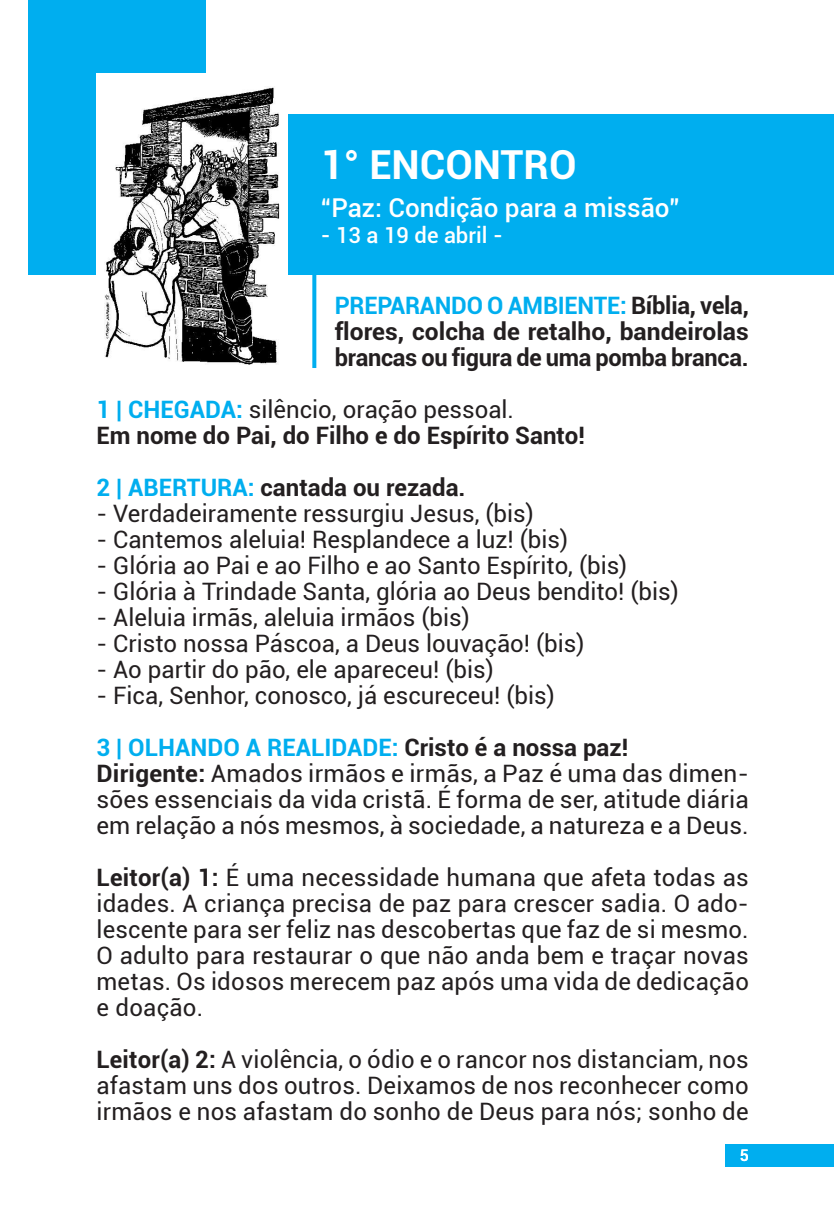
<style>
.page{position:relative;width:834px;height:1219px;background:#fff}
.page>*{position:absolute;margin:0;border:0;box-sizing:border-box;transform-origin:0 0}
.t1{font:700 40px "Roboto";color:#fff}
.t2{font:500 26px "Roboto";color:#fff}
.t3{font:24px/26px "Roboto";color:#231f20;text-align:justify}
.t4{font:700 24px/26px "Roboto";color:#231f20;text-align:justify}
.t5{font:500 22px "Roboto";color:#fff}
.t6{font:500 16px "Roboto";color:#fff}
.s1{color:#00aeef}
.s2{font-weight:400}
.s3{font-weight:700;color:#00aeef}
.s4{font-weight:700}
</style>
<div class="page">
<div style="left:725px;top:1144px;width:108px;height:22px;background:#00aeef"></div>
<div style="left:28px;top:0;width:178px;height:275px;background:#00aeef"></div>
<div style="left:150px;top:115px;width:683px;height:160px;background:#00aeef"></div>
<div style="left:96px;top:74px;width:192px;height:303px;background:#fff"></div>
<img style="left:104px;top:87px;width:176px;height:277px">
<svg style="left:312px;top:275px;width:4px;height:93px"></svg>
<h1 class="t1" style="left:321px;top:137px;width:257px">1° ENCONTRO</h1>
<p class="t2" style="left:321px;top:190px;width:360px">“Paz: Condição para a missão”</p>
<p class="t5" style="left:321px;top:220px;width:183px">- 13 a 19 de abril -</p>
<p class="t4" style="left:334px;top:292px;width:415px"><span class="s1">PREPARANDO O AMBIENTE:</span> Bíblia, vela, flores, colcha de retalho, bandeirolas brancas ou figura de uma pomba branca.</p>
<p class="t4" style="left:96px;top:396px;width:490px"><span class="s1">1 | CHEGADA:</span> <span class="s2">silêncio, oração pessoal.<br></span>Em nome do Pai, do Filho e do Espírito Santo!</p>
<p class="t4" style="left:96px;top:474px;width:370px"><span class="s1">2 | ABERTURA:</span> cantada ou rezada.</p>
<p class="t3" style="left:96px;top:500px;width:438px">- Verdadeiramente ressurgiu Jesus, (bis)</p>
<p class="t3" style="left:96px;top:526px;width:473px">- Cantemos aleluia! Resplandece a luz! (bis)</p>
<p class="t3" style="left:96px;top:552px;width:532px">- Glória ao Pai e ao Filho e ao Santo Espírito, (bis)</p>
<p class="t3" style="left:96px;top:578px;width:583px">- Glória à Trindade Santa, glória ao Deus bendito! (bis)</p>
<p class="t3" style="left:96px;top:604px;width:375px">- Aleluia irmãs, aleluia irmãos (bis)</p>
<p class="t3" style="left:96px;top:630px;width:489px">- Cristo nossa Páscoa, a Deus louvação! (bis)</p>
<p class="t3" style="left:96px;top:656px;width:398px">- Ao partir do pão, ele apareceu! (bis)</p>
<p class="t3" style="left:96px;top:669px;width:533px;line-height:52px">- Fica, Senhor, conosco, já escureceu! (bis)<br><span class="s3">3 | OLHANDO A REALIDADE:</span> <span class="s4">Cristo é a nossa paz!</span></p>
<p class="t3" style="left:96px;top:760px;width:654px"><span class="s4">Dirigente:</span> Amados irmãos e irmãs, a Paz é uma das dimen&shy;sões essenciais da vida cristã. É forma de ser, atitude diária em relação a nós mesmos, à sociedade, a natureza e a Deus.</p>
<p class="t3" style="left:96px;top:864px;width:654px"><span class="s4">Leitor(a) 1:</span> É uma necessidade humana que afeta todas as idades. A criança precisa de paz para crescer sadia. O ado&shy;lescente para ser feliz nas descobertas que faz de si mesmo.<br>O adulto para restaurar o que não anda bem e traçar novas metas. Os idosos merecem paz após uma vida de dedicação e doação.</p>
<p class="t3" style="left:96px;top:1046px;width:653px"><span class="s4">Leitor(a) 2:</span> A violência, o ódio e o rancor nos distanciam, nos afastam uns dos outros. Deixamos de nos reconhecer como irmãos e nos afastam do sonho de Deus para nós; sonho de</p>
<p class="t6" style="left:739px;top:1144px;width:11px">5</p>
</div>
